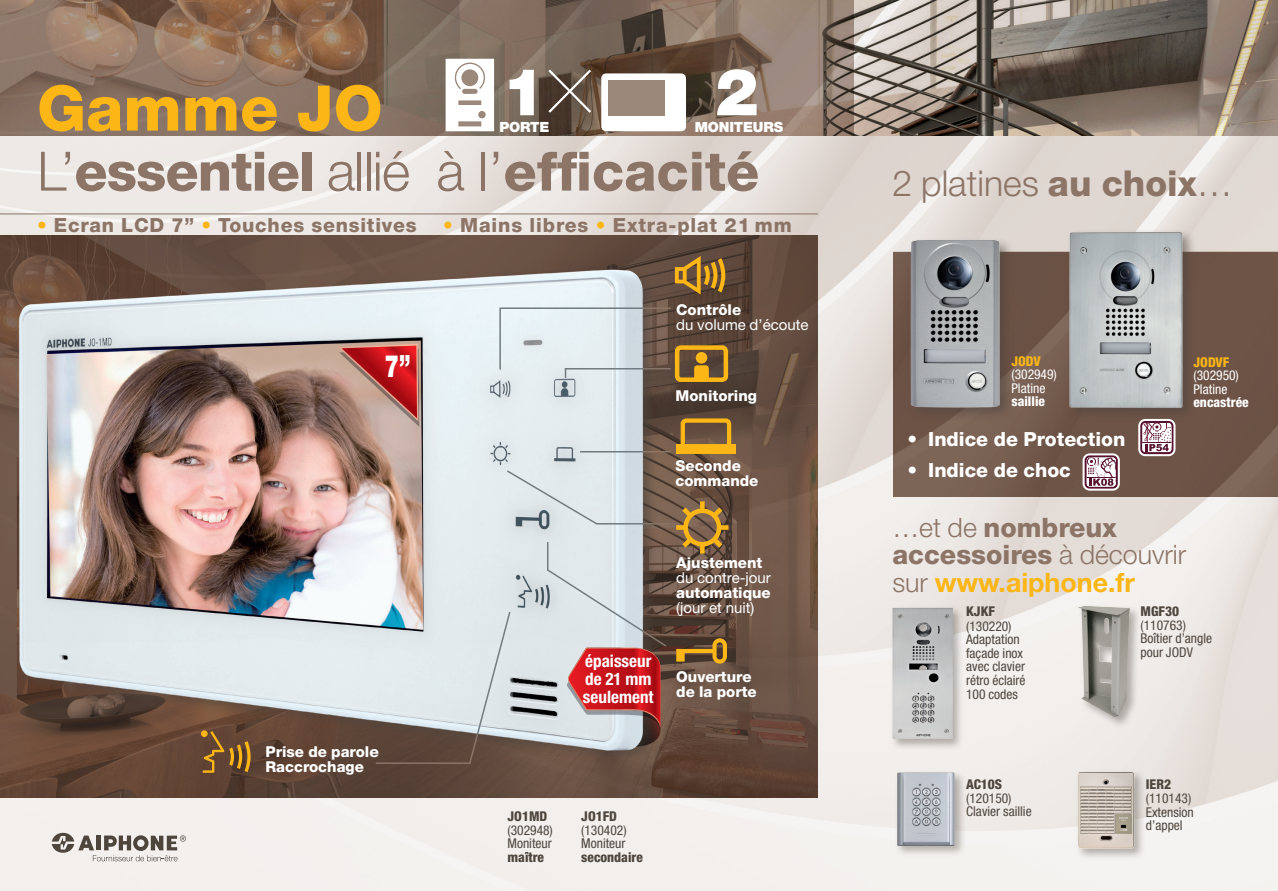
<style>
.page{position:relative;width:1278px;height:891px;background:#fff}
.page>*{position:absolute;margin:0;border:0;box-sizing:border-box;transform-origin:0 0}
.t1{font:900 65.25px "Helvetica Neue";color:#fff}
.t2{font:800 62.85px "Helvetica Neue";color:#fcb615}
.t3{font:800 54.3px "Helvetica Neue";letter-spacing:-.015em;color:#8c7467}
.t4{font:300 35.7px "Helvetica Neue";color:#8c7467}
.t5{font:900 30.75px "Helvetica Neue";color:#fff;scale:.72 1}
.t6{font:800 26.7px/27.8px "Helvetica Neue";color:#8c7467}
.t7{font:800 19.5px "Helvetica Neue";letter-spacing:.04em;color:#8c7467}
.t8{font:800 19.5px "Helvetica Neue";color:#fff}
.t9{font:700 condensed 17.1px/17.7px "Helvetica Neue";color:#fff}
.t10{font:800 15px/15px "Helvetica Neue";color:#fff}
.t11{font:15px "Helvetica Neue";color:#fff}
.t12{font:900 14.1px "Helvetica Neue";letter-spacing:-.015em;color:#fff}
.t13{font:condensed 13.5px/13.5px "Helvetica Neue";color:#4e453d}
.t14{font:800 condensed 13.5px "Helvetica Neue";color:#4e453d}
.t15{font:condensed 13.5px/13.5px "Helvetica Neue";color:#fff}
.t16{font:800 condensed 13.5px "Helvetica Neue";color:#fff}
.t17{font:800 condensed 13.5px "Helvetica Neue";color:#fcb615}
.s1{font-weight:300}
.s2{color:#fcb615}
.s3{font-weight:800}
.s4{font-weight:700;color:#fcb615}
</style>
<div class="page">
<img style="left:0;top:135px;width:1277px;height:756px">
<img style="left:0;top:235px;width:817px;height:562px">
<img style="left:853px;top:0;width:424px;height:135px">
<svg style="left:674px;top:256px;width:51px;height:38px;background:#97702d"></svg>
<svg style="left:893px;top:252px;width:384px;height:244px;background:#71574b"></svg>
<div style="left:1065px;top:229px;width:131px;height:193px;background:#4e453d;opacity:.6"></div>
<img style="left:1064px;top:227px;width:122px;height:187px">
<div style="left:907px;top:236px;width:107px;height:186px;background:#4e453d;opacity:.6"></div>
<img style="left:904px;top:233px;width:110px;height:181px">
<svg style="left:0;top:0;width:853px;height:136px;background:#846d5e"></svg>
<svg style="left:546px;top:67px;width:47px;height:48px;background:#6c5d51"></svg>
<div style="left:601px;top:73px;width:85px;height:58px;border:8px solid #fff"></div>
<div style="left:664px;top:79px;width:16px;height:45px;background:#fff"></div>
<div style="left:606px;top:115px;width:68px;height:15px;background:#fff"></div>
<div style="left:1074px;top:769px;width:71px;height:91px;background:#4e453d;opacity:.4"></div>
<img style="left:1077px;top:772px;width:57px;height:76px">
<div style="left:894px;top:770px;width:72px;height:87px;background:#4e453d;opacity:.4"></div>
<img style="left:896px;top:772px;width:58px;height:73px">
<div style="left:1076px;top:603px;width:64px;height:125px;background:#4e453d;opacity:.4"></div>
<img style="left:1078px;top:605px;width:51px;height:112px">
<div style="left:889px;top:605px;width:75px;height:145px;background:#4e453d;opacity:.4"></div>
<img style="left:892px;top:608px;width:60px;height:130px">
<div style="left:608px;top:81px;width:56px;height:35px;background:#9c877b"></div>
<svg style="left:445px;top:59px;width:49px;height:72px"></svg>
<img style="left:9px;top:262px;width:637px;height:559px">
<svg style="left:338px;top:344px;width:81px;height:82px;background:#bc625d"></svg>
<svg style="left:52px;top:832px;width:134px;height:29px;background:#bdb8b4"></svg>
<svg style="left:1137px;top:419px;width:38px;height:37px"></svg>
<svg style="left:1139px;top:421px;width:34px;height:33px"></svg>
<svg style="left:1082px;top:453px;width:37px;height:37px"></svg>
<svg style="left:1084px;top:455px;width:33px;height:33px"></svg>
<svg style="left:498px;top:307px;width:174px;height:72px;background:#ccd0d2"></svg>
<hr style="left:580px;top:451px;width:90px;height:1px;background:#8c7467">
<svg style="left:374px;top:469px;width:354px;height:295px;background:#b6a9a6"></svg>
<div style="left:674px;top:345px;width:54px;height:37px;border:4px solid #fcb615;border-radius:4px"></div>
<div style="left:695px;top:352px;width:12px;height:11px;background:#fcb615;border-radius:50%"></div>
<div style="left:694px;top:365px;width:14px;height:16px;background:#fcb615;border-radius:3px"></div>
<svg style="left:678px;top:416px;width:55px;height:39px;background:#8d6a35"></svg>
<div style="left:676px;top:444px;width:59px;height:9px;background:#fcb615"></div>
<hr style="left:0;top:213px;width:817px;height:1px;background:#8c7467">
<h1 class="t1" style="left:502px;top:53px;width:45px">1</h1>
<h1 class="t1" style="left:714px;top:53px;width:45px">2</h1>
<p class="t12" style="left:694px;top:118px;width:90px">MONITEURS</p>
<h2 class="t2" style="left:37px;top:71px;width:347px">Gamme JO</h2>
<h3 class="t3" style="left:37px;top:139px;width:723px"><span class="s1">L’</span>essentiel <span class="s1">allié à l’</span>efficacité</h3>
<p class="t12" style="left:499px;top:118px;width:51px">PORTE</p>
<h3 class="t7" style="left:37px;top:213px;width:381px"><span class="s2">•</span> Ecran LCD 7” <span class="s2">•</span> Touches sensitives</h3>
<h3 class="t7" style="left:443px;top:213px;width:350px"><span class="s2">•</span> Mains libres <span class="s2">•</span> Extra-plat 21 mm</h3>
<h3 class="t5" style="left:384px;top:348px;width:38px">7”</h3>
<p class="t10" style="left:265px;top:743px;width:114px">Prise de parole<br>Raccrochage</p>
<p class="t10" style="left:676px;top:302px;width:66px">Contrôle</p>
<p class="t11" style="left:676px;top:315px;width:134px">du volume d’écoute</p>
<p class="t10" style="left:675px;top:388px;width:83px">Monitoring</p>
<p class="t10" style="left:675px;top:458px;width:84px">Seconde commande</p>
<p class="t9" style="left:583px;top:652px;width:72px">épaisseur de 21 mm seulement</p>
<p class="t10" style="left:676px;top:555px;width:88px">Ajustement</p>
<p class="t11" style="left:676px;top:569px;width:96px">du contre-jour</p>
<p class="t10" style="left:676px;top:585px;width:96px">automatique</p>
<p class="t11" style="left:676px;top:599px;width:80px">(jour et nuit)</p>
<p class="t10" style="left:676px;top:668px;width:82px">Ouverture de la porte</p>
<p class="t14" style="left:507px;top:807px;width:41px">JO1MD</p>
<p class="t13" style="left:507px;top:823px;width:47px">(302948)<br>Moniteur</p>
<p class="t14" style="left:507px;top:848px;width:38px">maître</p>
<p class="t14" style="left:581px;top:807px;width:37px">JO1FD</p>
<p class="t13" style="left:581px;top:823px;width:47px">(130402)<br>Moniteur</p>
<p class="t14" style="left:581px;top:848px;width:63px">secondaire</p>
<h3 class="t4" style="left:892px;top:161px;width:342px">2 platines <span class="s3">au choix</span>…</h3>
<p class="t17" style="left:1011px;top:352px;width:31px">JODV</p>
<p class="t15" style="left:1011px;top:367px;width:47px">(302949)<br>Platine</p>
<p class="t16" style="left:1011px;top:393px;width:35px">saillie</p>
<h3 class="t8" style="left:907px;top:427px;width:219px">• Indice de Protection</h3>
<h3 class="t8" style="left:907px;top:458px;width:165px">• Indice de choc</h3>
<p class="t17" style="left:1193px;top:353px;width:37px">JODVF</p>
<p class="t15" style="left:1193px;top:368px;width:47px">(302950)<br>Platine</p>
<p class="t16" style="left:1193px;top:394px;width:57px">encastrée</p>
<h3 class="t6" style="left:892px;top:513px;width:295px"><span class="s1">…et de</span> nombreux accessoires <span class="s1">à découvrir sur</span> <span class="s4">www.aiphone.fr</span></h3>
<p class="t14" style="left:965px;top:603px;width:30px">KJKF</p>
<p class="t13" style="left:965px;top:619px;width:61px">(130220)<br>Adaptation façade inox avec clavier rétro éclairé<br>100 codes</p>
<p class="t14" style="left:965px;top:776px;width:38px">AC10S</p>
<p class="t13" style="left:965px;top:791px;width:67px">(120150)<br>Clavier saillie</p>
<p class="t14" style="left:1140px;top:602px;width:40px">MGF30</p>
<p class="t13" style="left:1140px;top:618px;width:73px">(110763)<br>Boîtier d’angle pour JODV</p>
<p class="t14" style="left:1145px;top:776px;width:27px">IER2</p>
<p class="t13" style="left:1145px;top:791px;width:49px">(110143)<br>Extension d’appel</p>
</div>
